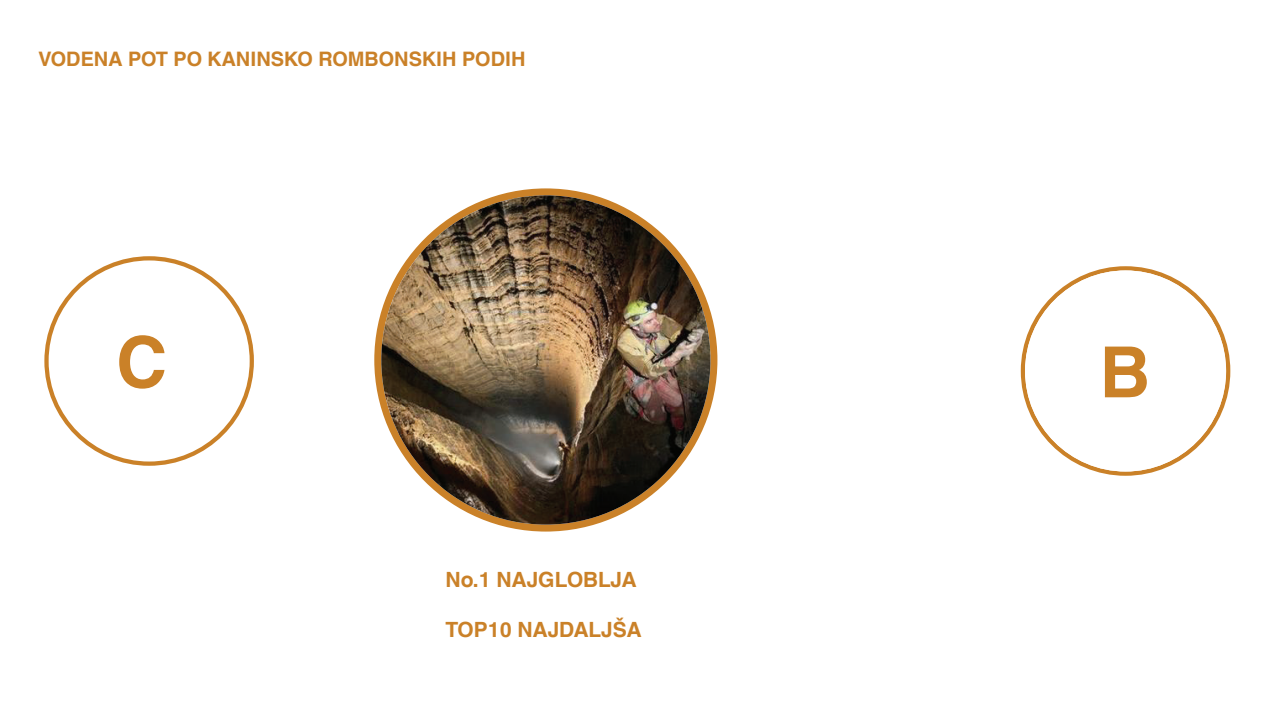
<style>
.page{position:relative;width:1280px;height:720px;background:#fff}
.page>*{position:absolute;margin:0;border:0;box-sizing:border-box;transform-origin:0 0}
.t1{font:700 70.7px "Helvetica World";color:#ca8128}
.t2{font:700 21px "Helvetica World";color:#ca8128}
.t3{font:700 20px "Helvetica World";color:#ca8128}
</style>
<div class="page">
<svg style="left:1021px;top:266px;width:209px;height:210px"></svg>
<div style="left:1025px;top:270px;width:201px;height:202px;background:#fff;border-radius:50%"></div>
<svg style="left:44px;top:256px;width:210px;height:210px"></svg>
<svg style="left:374px;top:188px;width:343px;height:344px"></svg>
<img style="left:381px;top:195px;width:329px;height:330px;border-radius:165px">
<p class="t3" style="left:39px;top:47px;width:489px">VODENA POT PO KANINSKO ROMBONSKIH PODIH</p>
<h1 class="t1" style="left:116px;top:322px;width:53px">C</h1>
<h1 class="t1" style="left:1100px;top:332px;width:51px">B</h1>
<p class="t2" style="left:446px;top:567px;width:193px">No.1 NAJGLOBLJA</p>
<p class="t2" style="left:446px;top:617px;width:198px">TOP10 NAJDALJŠA</p>
</div>
